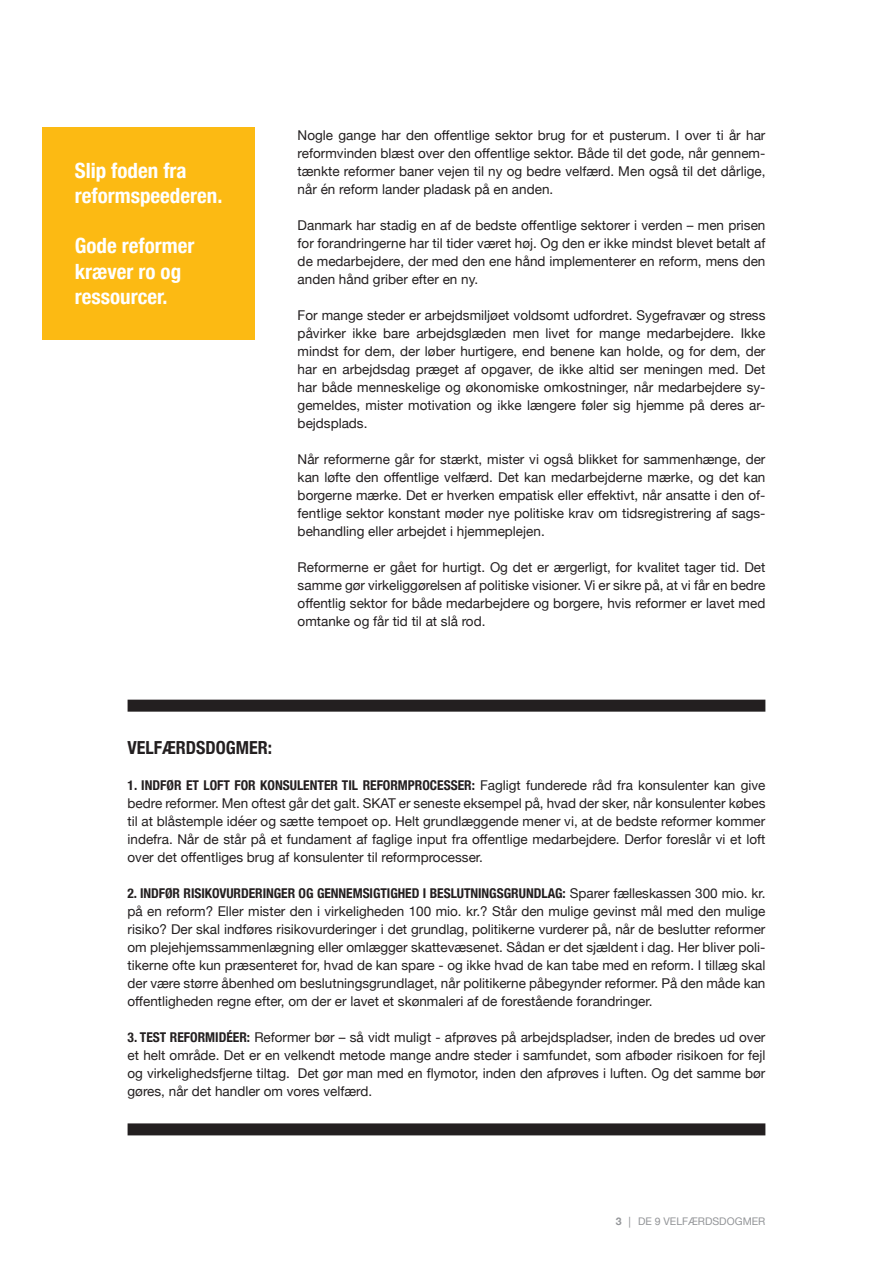
<style>
.page{position:relative;width:893px;height:1263px;background:#fff}
.page>*{position:absolute;margin:0;border:0;box-sizing:border-box;transform-origin:0 0}
.t1{font:700 condensed 21px "Helvetica Neue";color:#fff}
.t2{font:700 condensed 18px "Helvetica Neue";color:#231f20}
.t3{font:13.5px/18px "Helvetica Neue";color:#231f20;text-align:justify}
.t4{font:10.5px "Helvetica Neue";color:#939598}
.s1{font-weight:700;font-stretch:condensed}
.s2{font-weight:700}
</style>
<div class="page">
<div style="left:43px;top:128px;width:212px;height:212px;background:#fcba13"></div>
<div style="left:128px;top:700px;width:637px;height:12px;background:#231f20"></div>
<div style="left:128px;top:1123px;width:637px;height:12px;background:#231f20"></div>
<p class="t1" style="left:75px;top:153px;width:113px">Slip foden fra</p>
<p class="t1" style="left:75px;top:178px;width:149px">reformspeederen.</p>
<p class="t1" style="left:75px;top:228px;width:121px">Gode reformer</p>
<p class="t1" style="left:75px;top:254px;width:108px">kræver ro og</p>
<p class="t1" style="left:75px;top:279px;width:94px">ressourcer.</p>
<p class="t3" style="left:298px;top:127px;width:469px">Nogle gange har den offentlige sektor brug for et pusterum. I over ti år har reformvinden blæst over den offentlige sektor. Både til det gode, når gennem&shy;tænkte reformer baner vejen til ny og bedre velfærd. Men også til det dårlige, når én reform lander pladask på en anden.</p>
<p class="t3" style="left:298px;top:217px;width:469px">Danmark har stadig en af de bedste offentlige sektorer i verden – men prisen for forandringerne har til tider været høj. Og den er ikke mindst blevet betalt af de medarbejdere, der med den ene hånd implementerer en reform, mens den anden hånd griber efter en ny.</p>
<p class="t3" style="left:298px;top:307px;width:469px">For mange steder er arbejdsmiljøet voldsomt udfordret. Sygefravær og stress påvirker ikke bare arbejdsglæden men livet for mange medarbejdere. Ikke mindst for dem, der løber hurtigere, end benene kan holde, og for dem, der har en arbejdsdag præget af opgaver, de ikke altid ser meningen med. Det har både menneskelige og økonomiske omkostninger, når medarbejdere sy&shy;gemeldes, mister motivation og ikke længere føler sig hjemme på deres ar&shy;bejdsplads.</p>
<p class="t3" style="left:298px;top:451px;width:469px">Når reformerne går for stærkt, mister vi også blikket for sammenhænge, der kan løfte den offentlige velfærd. Det kan medarbejderne mærke, og det kan borgerne mærke. Det er hverken empatisk eller effektivt, når ansatte i den of&shy;fentlige sektor konstant møder nye politiske krav om tidsregistrering af sags&shy;behandling eller arbejdet i hjemmeplejen.</p>
<p class="t3" style="left:298px;top:559px;width:469px">Reformerne er gået for hurtigt. Og det er ærgerligt, for kvalitet tager tid. Det samme gør virkeliggørelsen af politiske visioner. Vi er sikre på, at vi får en bedre offentlig sektor for både medarbejdere og borgere, hvis reformer er lavet med omtanke og får tid til at slå rod.</p>
<p class="t2" style="left:128px;top:732px;width:146px">VELFÆRDSDOGMER:</p>
<p class="t3" style="left:128px;top:776px;width:639px"><span class="s1">1. INDFØR ET LOFT FOR KONSULENTER TIL REFORMPROCESSER:</span> Fagligt funderede råd fra konsulenter kan give bedre reformer. Men oftest går det galt. SKAT er seneste eksempel på, hvad der sker, når konsulenter købes til at blåstemple idéer og sætte tempoet op. Helt grundlæggende mener vi, at de bedste reformer kommer indefra. Når de står på et fundament af faglige input fra offentlige medarbejdere. Derfor foreslår vi et loft over det offentliges brug af konsulenter til reformprocesser.</p>
<p class="t3" style="left:128px;top:884px;width:639px"><span class="s1">2. INDFØR RISIKOVURDERINGER OG GENNEMSIGTIGHED I BESLUTNINGSGRUNDLAG:</span> Sparer fælleskassen 300 mio. kr. på en reform? Eller mister den i virkeligheden 100 mio. kr.? Står den mulige gevinst mål med den mulige risiko? Der skal indføres risikovurderinger i det grundlag, politikerne vurderer på, når de beslutter reformer om plejehjemssammenlægning eller omlægger skattevæsenet. Sådan er det sjældent i dag. Her bliver poli&shy;tikerne ofte kun præsenteret for, hvad de kan spare - og ikke hvad de kan tabe med en reform. I tillæg skal der være større åbenhed om beslutningsgrundlaget, når politikerne påbegynder reformer. På den måde kan offentligheden regne efter, om der er lavet et skønmaleri af de forestående forandringer.</p>
<p class="t3" style="left:128px;top:1028px;width:639px"><span class="s1">3. TEST REFORMIDÉER:</span> Reformer bør – så vidt muligt - afprøves på arbejdspladser, inden de bredes ud over et helt område. Det er en velkendt metode mange andre steder i samfundet, som afbøder risikoen for fejl og virkelighedsfjerne tiltag. Det gør man med en flymotor, inden den afprøves i luften. Og det samme bør gøres, når det handler om vores velfærd.</p>
<p class="t4" style="left:616px;top:1214px;width:151px"><span class="s2">3</span> │ DE 9 VELFÆRDSDOGMER</p>
</div>
